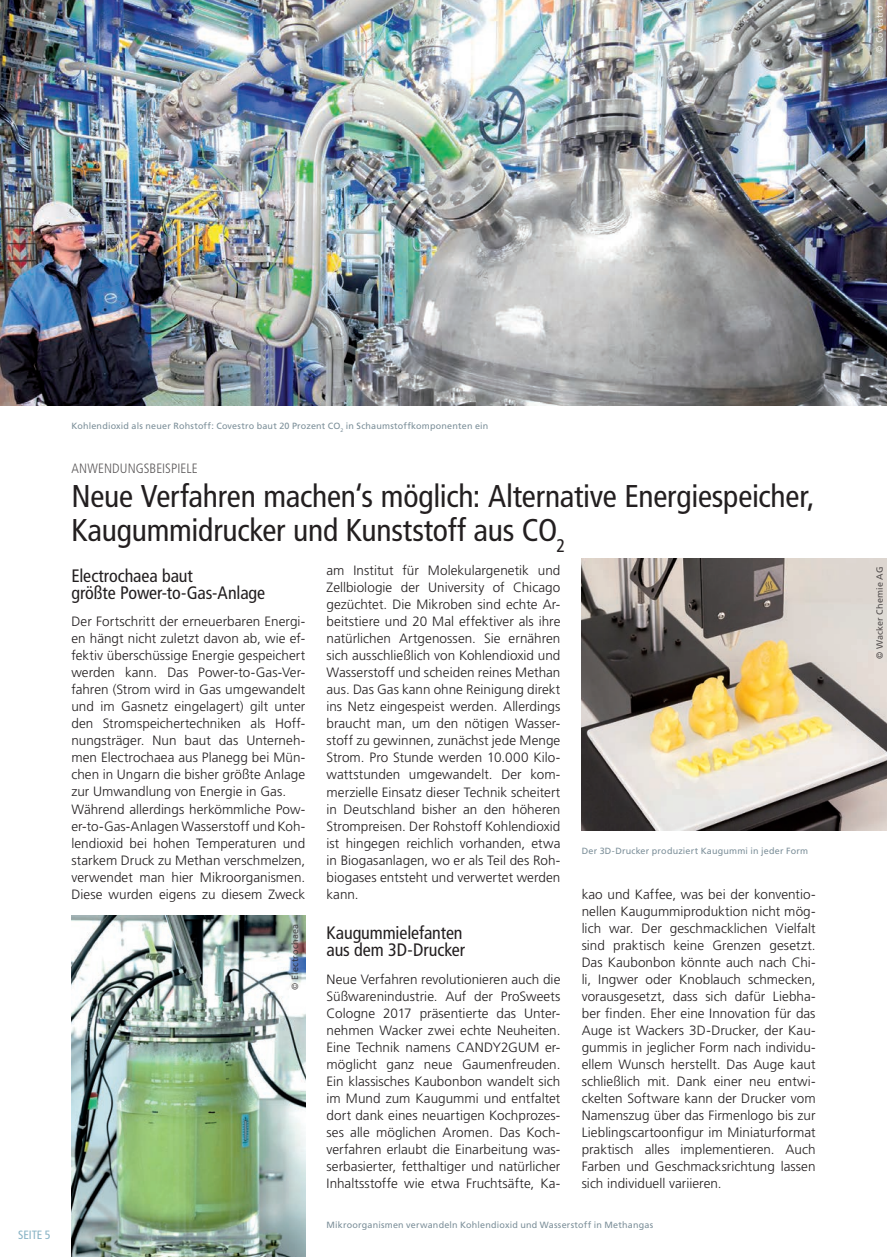
<style>
.page{position:relative;width:887px;height:1257px;background:#fff}
.page>*{position:absolute;margin:0;border:0;box-sizing:border-box;transform-origin:0 0}
.t1{font:condensed 31.5px/34px "Frutiger LT Std";letter-spacing:-.01em;color:#231f20}
.t2{font:condensed 18px/17px "Frutiger LT Std";letter-spacing:-.005em;color:#231f20}
.t3{font:300 13.5px/17px "Frutiger LT Std";letter-spacing:.005em;color:#231f20;text-align:justify}
.t4{font:300 condensed 13.5px "Frutiger LT Std";letter-spacing:.005em;color:#231f20}
.t5{font:condensed 12px "Frutiger LT Std";letter-spacing:-.01em;color:#88b3c5}
.t6{font:9px "Frutiger LT Std";letter-spacing:.02em;color:#7d909a}
.t7{font:9px "Frutiger LT Std";letter-spacing:.02em;color:#231f20}
.t8{font:9px "Frutiger LT Std";letter-spacing:.02em;color:#fff}
</style>
<div class="page">
<img style="left:0;top:0;width:887px;height:405px">
<img style="left:71px;top:915px;width:234px;height:342px">
<img style="left:582px;top:558px;width:305px;height:272px">
<p class="t8" style="left:874px;top:53px;width:49px;rotate:-90deg">© Covestro</p>
<p class="t5" style="left:18px;top:1227px;width:34px">SEITE 5</p>
<p class="t6" style="left:71px;top:421px;width:418px">Kohlendioxid als neuer Rohstoff: Covestro baut 20 Prozent CO<sub>2</sub> in Schaumstoffkomponenten ein</p>
<p class="t4" style="left:71px;top:461px;width:128px">ANWENDUNGSBEISPIELE</p>
<h1 class="t1" style="left:71px;top:480px;width:745px">Neue Verfahren machen‘s möglich: Alternative Energiespeicher,<br>Kaugummidrucker und Kunststoff aus CO<sub>2</sub></h1>
<h2 class="t2" style="left:71px;top:567px;width:195px">Electrochaea baut<br>größte Power-to-Gas-Anlage</h2>
<p class="t3" style="left:71px;top:613px;width:235px;text-align:left">Der Fortschritt der erneuerbaren Energi&shy;en hängt nicht zuletzt davon ab, wie ef&shy;fektiv überschüssige Energie gespeichert werden kann. Das Power-to-Gas-Ver&shy;fahren (Strom wird in Gas umgewandelt und im Gasnetz eingelagert) gilt unter den Stromspeichertechniken als Hoff&shy;nungsträger. Nun baut das Unterneh&shy;men Electrochaea aus Planegg bei Mün&shy;chen in Ungarn die bisher größte Anlage zur Umwandlung von Energie in Gas.<br>Während allerdings herkömmliche Pow&shy;er-to-Gas-Anlagen Wasserstoff und Koh&shy;lendioxid bei hohen Temperaturen und starkem Druck zu Methan verschmelzen, verwendet man hier Mikroorganismen.<br>Diese wurden eigens zu diesem Zweck</p>
<p class="t7" style="left:290px;top:989px;width:67px;rotate:-90deg">© Electrochaea</p>
<p class="t3" style="left:327px;top:562px;width:235px">am Institut für Molekulargenetik und Zellbiologie der University of Chicago gezüchtet. Die Mikroben sind echte Ar&shy;beitstiere und 20 Mal effektiver als ihre natürlichen Artgenossen. Sie ernähren sich ausschließlich von Kohlendioxid und Wasserstoff und scheiden reines Methan aus. Das Gas kann ohne Reinigung direkt ins Netz eingespeist werden. Allerdings braucht man, um den nötigen Wasser&shy;stoff zu gewinnen, zunächst jede Menge Strom. Pro Stunde werden 10.000 Kilo&shy;wattstunden umgewandelt. Der kom&shy;merzielle Einsatz dieser Technik scheitert in Deutschland bisher an den höheren Strompreisen. Der Rohstoff Kohlendioxid ist hingegen reichlich vorhanden, etwa in Biogasanlagen, wo er als Teil des Roh&shy;biogases entsteht und verwertet werden kann.</p>
<h2 class="t2" style="left:327px;top:925px;width:140px">Kaugummielefanten aus dem 3D-Drucker</h2>
<p class="t3" style="left:327px;top:971px;width:235px">Neue Verfahren revolutionieren auch die Süßwarenindustrie. Auf der ProSweets Cologne 2017 präsentierte das Unter&shy;nehmen Wacker zwei echte Neuheiten.<br>Eine Technik namens CANDY2GUM er&shy;möglicht ganz neue Gaumenfreuden.<br>Ein klassisches Kaubonbon wandelt sich im Mund zum Kaugummi und entfaltet dort dank eines neuartigen Kochprozes&shy;ses alle möglichen Aromen. Das Koch&shy;verfahren erlaubt die Einarbeitung was&shy;serbasierter, fetthaltiger und natürlicher Inhaltsstoffe wie etwa Fruchtsäfte, Ka-</p>
<p class="t6" style="left:582px;top:846px;width:228px">Der 3D-Drucker produziert Kaugummi in jeder Form</p>
<p class="t3" style="left:582px;top:885px;width:235px">kao und Kaffee, was bei der konventio&shy;nellen Kaugummiproduktion nicht mög&shy;lich war. Der geschmacklichen Vielfalt sind praktisch keine Grenzen gesetzt.<br>Das Kaubonbon könnte auch nach Chi&shy;li, Ingwer oder Knoblauch schmecken, vorausgesetzt, dass sich dafür Liebha&shy;ber finden. Eher eine Innovation für das Auge ist Wackers 3D-Drucker, der Kau&shy;gummis in jeglicher Form nach individu&shy;ellem Wunsch herstellt. Das Auge kaut schließlich mit. Dank einer neu entwi&shy;ckelten Software kann der Drucker vom Namenszug über das Firmenlogo bis zur Lieblingscartoonfigur im Miniaturformat praktisch alles implementieren. Auch Farben und Geschmacksrichtung lassen sich individuell variieren.</p>
<p class="t6" style="left:327px;top:1220px;width:328px">Mikroorganismen verwandeln Kohlendioxid und Wasserstoff in Methangas</p>
<p class="t7" style="left:874px;top:659px;width:94px;rotate:-90deg">© Wacker Chemie AG</p>
</div>
